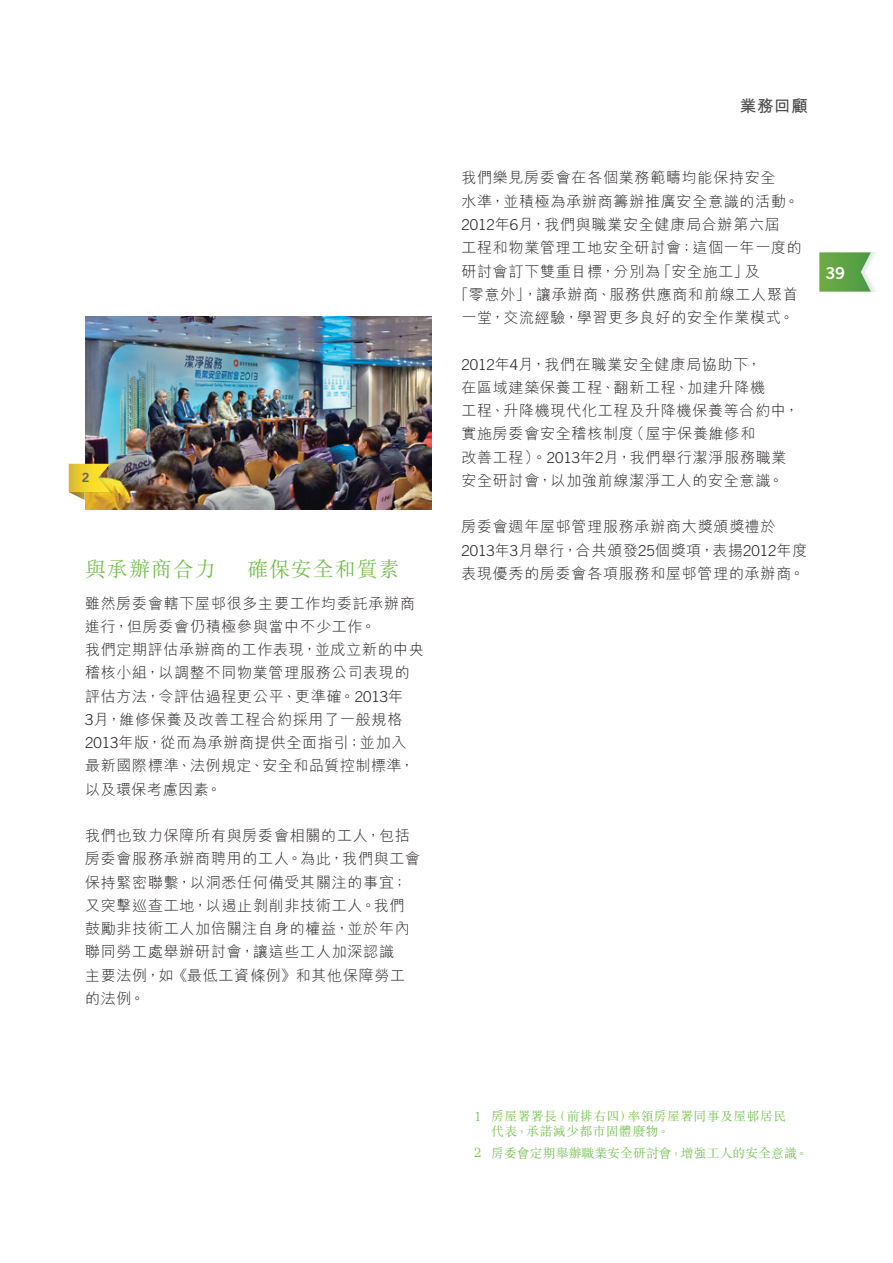
<style>
.page{position:relative;width:893px;height:1263px;background:#fff}
.page>*{position:absolute;margin:0;border:0;box-sizing:border-box;transform-origin:0 0}
.Heading_1{font:300 21px "M Sung HK";letter-spacing:.045em;color:#6cbd45}
.t1{font:700 16.5px "M Hei HK";color:#4b4c4d}
.t2{font:16.5px "Trade Gothic LT Std Bd 2";color:#fff}
.Body_Text{font:300 15px/23.2px "M Hei HK";letter-spacing:.05em;color:#231f20}
.t3{font:300 12.75px/15px "M Sung HK";letter-spacing:.04em;color:#6cbd45}
.t4{font:300 12.75px "M Sung HK";letter-spacing:.01em;color:#6cbd45}
.t5{font:12.75px "Trade Gothic LT Std Bd 2";color:#636366}
.s1{font-family:"Trade Gothic LT Std"}
.s2{font-family:"Else NPL Std"}
</style>
<div class="page">
<svg style="left:819px;top:252px;width:56px;height:40px;background:#7ab265"></svg>
<img style="left:86px;top:317px;width:346px;height:193px">
<svg style="left:69px;top:464px;width:46px;height:36px;background:#e0c23a"></svg>
<p class="t1" style="left:740px;top:94px;width:69px">業務回顧</p>
<p class="Body_Text" style="left:461px;top:166px;width:316px">我們樂見房委會在各個業務範疇均能保持安全</p>
<p class="Body_Text" style="left:461px;top:189px;width:339px">水準，並積極為承辦商籌辦推廣安全意識的活動。</p>
<p class="Body_Text" style="left:461px;top:213px;width:320px"><span class="s1">2012</span>年<span class="s1">6</span>月，我們與職業安全健康局合辦第六屆</p>
<p class="Body_Text" style="left:461px;top:236px;width:342px">工程和物業管理工地安全研討會；這個一年一度的</p>
<p class="Body_Text" style="left:461px;top:259px;width:300px">研討會訂下雙重目標，分別為「安全施工」及</p>
<p class="Body_Text" style="left:454px;top:282px;width:345px">「零意外」，讓承辦商、服務供應商和前線工人聚首</p>
<p class="Body_Text" style="left:461px;top:306px;width:334px">一堂，交流經驗，學習更多良好的安全作業模式。</p>
<p class="Body_Text" style="left:461px;top:352px;width:339px"><span class="s1">2012</span>年<span class="s1">4</span>月，我們在職業安全健康局協助下，<br>在區域建築保養工程、翻新工程、加建升降機<br>工程、升降機現代化工程及升降機保養等合約中，實施房委會安全稽核制度（屋宇保養維修和<br>改善工程）。<span class="s1">2013</span>年<span class="s1">2</span>月，我們舉行潔淨服務職業安全研討會，以加強前線潔淨工人的安全意識。</p>
<p class="Body_Text" style="left:461px;top:515px;width:347px">房委會週年屋邨管理服務承辦商大獎頒獎禮於<br><span class="s1">2013</span>年<span class="s1">3</span>月舉行，合共頒發<span class="s1">25</span>個獎項，表揚<span class="s1">2012</span>年度</p>
<p class="t5" style="left:82px;top:469px;width:9px">2</p>
<p class="Heading_1" style="left:85px;top:554px;width:132px">與承辦商合力</p>
<p class="Heading_1" style="left:247px;top:554px;width:154px">確保安全和質素</p>
<p class="Body_Text" style="left:461px;top:561px;width:345px">表現優秀的房委會各項服務和屋邨管理的承辦商。</p>
<p class="Body_Text" style="left:85px;top:591px;width:341px">雖然房委會轄下屋邨很多主要工作均委託承辦商進行，但房委會仍積極參與當中不少工作。<br>我們定期評估承辦商的工作表現，並成立新的中央稽核小組，以調整不同物業管理服務公司表現的評估方法，令評估過程更公平、更準確。<span class="s1">2013</span>年<br><span class="s1">3</span>月，維修保養及改善工程合約採用了一般規格<br><span class="s1">2013</span>年版，從而為承辦商提供全面指引；並加入最新國際標準、法例規定、安全和品質控制標準，以及環保考慮因素。</p>
<p class="Body_Text" style="left:85px;top:824px;width:337px">我們也致力保障所有與房委會相關的工人，包括房委會服務承辦商聘用的工人。為此，我們與工會保持緊密聯繫，以洞悉任何備受其關注的事宜；又突擊巡查工地，以遏止剝削非技術工人。我們鼓勵非技術工人加倍關注自身的權益，並於年內聯同勞工處舉辦研討會，讓這些工人加深認識<br>主要法例，如《最低工資條例》和其他保障勞工的法例。</p>
<p class="t2" style="left:825px;top:263px;width:21px">39</p>
<p class="t3" style="left:491px;top:1108px;width:296px;text-indent:-17px"><span class="s2">1</span> 房屋署署長（前排右四）率領房屋署同事及屋邨居民代表，承諾減少都市固體廢物。</p>
<p class="t4" style="left:474px;top:1144px;width:335px"><span class="s2">2</span> 房委會定期舉辦職業安全研討會，增強工人的安全意識。</p>
</div>
